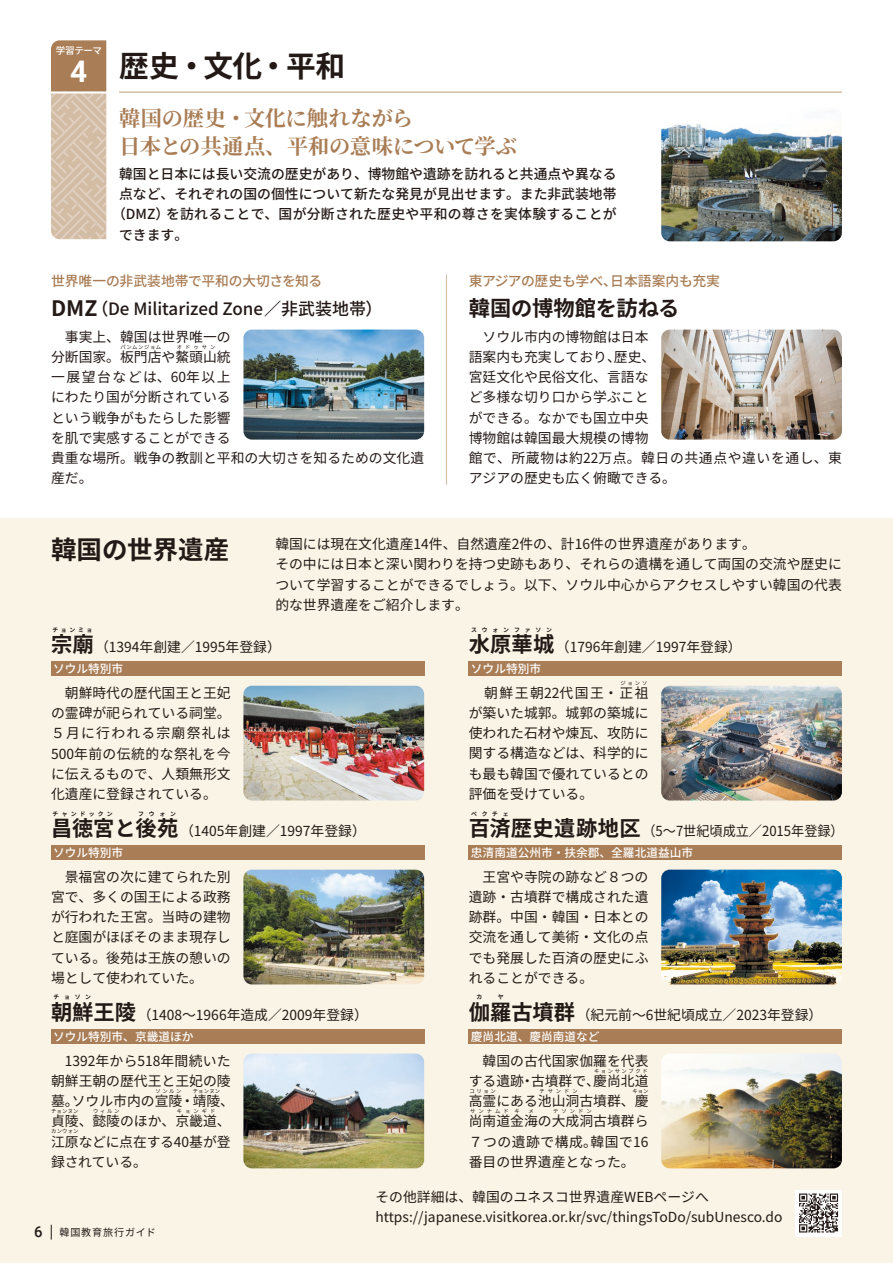
<style>
.page{position:relative;width:893px;height:1263px;background:#fff}
.page>*{position:absolute;margin:0;border:0;box-sizing:border-box;transform-origin:0 0}
.t1{font:700 29.7px "Source Han Sans";color:#231916}
.t2{font:700 29.7px "Roboto";color:#fff}
.t3{font:700 25.5px "Source Han Sans";color:#231916}
.t4{font:700 21.3px/27.6px "Source Han Serif";letter-spacing:-.01em;color:#a97d55}
.t5{font:700 21.3px "Source Han Sans";color:#231916}
.t6{font:500 16.95px "Source Han Sans";color:#231916}
.t7{font:13.8px/20.2px "Source Han Sans";color:#231916}
.t8{font:500 13.8px "Source Han Sans";color:#231916}
.t9{font:500 13.8px "Source Han Sans";letter-spacing:-.005em;color:#a97d55}
.t10{font:500 13.8px "Source Han Sans";letter-spacing:.02em;color:#231916}
.t11{font:13.8px "Source Han Sans";color:#231916;scale:.95 1}
.t12{font:13.8px "Source Han Sans";letter-spacing:.11em;color:#231916}
.t13{font:500 11.7px "Source Han Sans";color:#fff}
.t14{font:10.05px "Source Han Sans";letter-spacing:.08em;color:#231916}
.t15{font:500 9.6px "Source Han Sans";letter-spacing:-.05em;color:#fff}
.t16{font:700 5.85px "Source Han Sans";letter-spacing:.81em;color:#231916}
.t17{font:700 5.85px "Source Han Sans";letter-spacing:.83em;color:#231916}
.t18{font:700 5.85px "Source Han Sans";letter-spacing:.55em;color:#231916}
.t19{font:5.25px "Source Han Sans";letter-spacing:.3em;color:#231916}
.t20{font:5.25px "Source Han Sans";letter-spacing:.115em;color:#231916}
.s1{font-weight:700;font-size:21.3px}
.s2{font-family:"Roboto";font-weight:500;font-size:14.85px}
</style>
<div class="page">
<div style="left:0;top:519px;width:893px;height:744px;background:#faf4e6"></div>
<hr style="left:892px;top:0;width:1px;height:1263px;background:#ec94b5">
<hr style="left:446px;top:274px;width:1px;height:211px;background:#d3bca4">
<svg style="left:51px;top:40px;width:55px;height:199px;background:#cbb197"></svg>
<hr style="left:119px;top:91px;width:723px;height:2px;background:#d3bca4">
<div style="left:469px;top:845px;width:373px;height:15px;background:#a97d55"></div>
<div style="left:469px;top:661px;width:373px;height:15px;background:#a97d55"></div>
<div style="left:51px;top:1029px;width:373px;height:15px;background:#a97d55"></div>
<div style="left:469px;top:1029px;width:373px;height:15px;background:#a97d55"></div>
<div style="left:51px;top:845px;width:373px;height:15px;background:#a97d55"></div>
<div style="left:51px;top:661px;width:373px;height:15px;background:#a97d55"></div>
<img style="left:661px;top:330px;width:181px;height:110px">
<img style="left:243px;top:330px;width:181px;height:110px">
<img style="left:661px;top:124px;width:181px;height:117px">
<img style="left:243px;top:686px;width:181px;height:114px">
<img style="left:243px;top:870px;width:181px;height:114px">
<img style="left:243px;top:1053px;width:181px;height:115px">
<img style="left:661px;top:686px;width:181px;height:114px">
<img style="left:661px;top:870px;width:181px;height:114px">
<img style="left:661px;top:1054px;width:181px;height:114px">
<div style="left:795px;top:1190px;width:47px;height:46px;background:#fff"></div>
<svg style="left:799px;top:1193px;width:39px;height:39px"></svg>
<svg style="left:51px;top:1225px;width:1px;height:14px"></svg>
<p class="t15" style="left:56px;top:45px;width:48px">学習テーマ</p>
<h1 class="t2" style="left:70px;top:51px;width:19px">4</h1>
<h1 class="t1" style="left:119px;top:50px;width:228px">歴史・文化・平和</h1>
<h3 class="t4" style="left:119px;top:105px;width:400px">韓国の歴史・文化に触れながら<br>日本との共通点、平和の意味について学ぶ</h3>
<p class="t8" style="left:119px;top:166px;width:499px">韓国と日本には長い交流の歴史があり、博物館や遺跡を訪れると共通点や異なる</p>
<p class="t8" style="left:119px;top:186px;width:499px">点など、それぞれの国の個性について新たな発見が見出せます。また非武装地帯</p>
<p class="t10" style="left:112px;top:207px;width:506px">（DMZ）を訪れることで、国が分断された歴史や平和の尊さを実体験することが</p>
<p class="t8" style="left:119px;top:227px;width:71px">できます。</p>
<p class="t9" style="left:51px;top:274px;width:273px">世界唯一の非武装地帯で平和の大切さを知る</p>
<p class="t6" style="left:51px;top:299px;width:333px"><span class="s1">DMZ</span>（De Militarized Zone／非武装地帯）</p>
<p class="t7" style="left:51px;top:327px;width:181px">　事実上、韓国は世界唯一の分断国家。板門店や鰲頭山統</p>
<p class="t20" style="left:120px;top:344px;width:42px">パンムンジョム</p>
<p class="t19" style="left:177px;top:344px;width:40px">オドゥサン</p>
<p class="t7" style="left:51px;top:367px;width:375px">一展望台などは、60年以上<br>にわたり国が分断されている<br>という戦争がもたらした影響<br>を肌で実感することができる<br>貴重な場所。戦争の教訓と平和の大切さを知るための文化遺産だ。</p>
<p class="t9" style="left:469px;top:274px;width:253px">東アジアの歴史も学べ、日本語案内も充実</p>
<h3 class="t5" style="left:469px;top:297px;width:212px">韓国の博物館を訪ねる</h3>
<p class="t7" style="left:469px;top:327px;width:375px">　ソウル市内の博物館は日本<br>語案内も充実しており、歴史、<br>宮廷文化や民俗文化、言語な<br>ど多様な切り口から学ぶこと<br>ができる。なかでも国立中央<br>博物館は韓国最大規模の博物<br>館で、所蔵物は約22万点。韓日の共通点や違いを通し、東アジアの歴史も広く俯瞰できる。</p>
<h2 class="t3" style="left:51px;top:536px;width:180px">韓国の世界遺産</h2>
<p class="t7" style="left:275px;top:534px;width:568px">韓国には現在文化遺産14件、自然遺産2件の、計16件の世界遺産があります。<br>その中には日本と深い関わりを持つ史跡もあり、それらの遺構を通して両国の交流や歴史について学習することができるでしょう。以下、ソウル中心からアクセスしやすい韓国の代表的な世界遺産をご紹介します。</p>
<p class="t16" style="left:52px;top:626px;width:42px">チョンミョ</p>
<p class="t7" style="left:72px;top:637px;width:210px"><span class="s1">廟</span>（1394年創建／1995年登録）</p>
<p class="t13" style="left:53px;top:662px;width:72px">ソウル特別市</p>
<h3 class="t5" style="left:51px;top:632px;width:23px">宗</h3>
<p class="t17" style="left:471px;top:626px;width:82px">スウォンファソン</p>
<p class="t7" style="left:490px;top:637px;width:253px"><span class="s1">原華城</span>（1796年創建／1997年登録）</p>
<p class="t13" style="left:471px;top:662px;width:72px">ソウル特別市</p>
<h3 class="t5" style="left:469px;top:632px;width:23px">水</h3>
<p class="t19" style="left:620px;top:680px;width:29px">ジョンソ</p>
<p class="t7" style="left:469px;top:703px;width:181px;text-align:justify">が築いた城郭。城郭の築城に使われた石材や煉瓦、攻防に関する構造などは、科学的にも最も韓国で優れているとの評価を受けている。</p>
<p class="t7" style="left:51px;top:683px;width:181px;text-align:justify">　朝鮮時代の歴代国王と王妃の霊碑が祀られている祠堂。５月に行われる宗廟祭礼は500年前の伝統的な祭礼を今に伝えるもので、人類無形文化遺産に登録されている。</p>
<p class="t12" style="left:469px;top:685px;width:181px">　朝鮮王朝22代国王・正祖</p>
<p class="t18" style="left:53px;top:810px;width:62px">チャンドックン</p>
<p class="t16" style="left:138px;top:810px;width:39px">フウォン</p>
<p class="t7" style="left:157px;top:821px;width:210px"><span class="s1">苑</span>（1405年創建／1997年登録）</p>
<p class="t13" style="left:53px;top:846px;width:72px">ソウル特別市</p>
<h3 class="t5" style="left:51px;top:816px;width:107px">昌徳宮と後</h3>
<p class="t16" style="left:471px;top:810px;width:39px">ペクチェ</p>
<p class="t11" style="left:490px;top:823px;width:374px"><span class="s1">済歴史遺跡地区</span>（5～7世紀頃成立／2015年登録）</p>
<p class="t13" style="left:471px;top:846px;width:224px">忠清南道公州市・扶余郡、全羅北道益山市</p>
<h3 class="t5" style="left:469px;top:816px;width:23px">百</h3>
<p class="t7" style="left:51px;top:867px;width:181px;text-align:justify">　景福宮の次に建てられた別宮で、多くの国王による政務が行われた王宮。当時の建物と庭園がほぼそのまま現存している。後苑は王族の憩いの場として使われていた。</p>
<p class="t7" style="left:469px;top:867px;width:181px;text-align:justify">　王宮や寺院の跡など８つの遺跡・古墳群で構成された遺跡群。中国・韓国・日本との交流を通して美術・文化の点でも発展した百済の歴史にふれることができる。</p>
<p class="t16" style="left:53px;top:994px;width:39px">チョソン</p>
<p class="t7" style="left:72px;top:1005px;width:297px"><span class="s1">鮮王陵</span>（1408～1966年造成／2009年登録）</p>
<p class="t13" style="left:53px;top:1030px;width:142px">ソウル特別市、京畿道ほか</p>
<h3 class="t5" style="left:51px;top:1000px;width:23px">朝</h3>
<p class="t16" style="left:476px;top:994px;width:7px">カ</p>
<p class="t16" style="left:498px;top:994px;width:7px">ヤ</p>
<h3 class="t5" style="left:469px;top:1000px;width:108px">伽羅古墳群</h3>
<p class="t7" style="left:577px;top:1005px;width:247px">（紀元前～6世紀頃成立／2023年登録）</p>
<p class="t13" style="left:471px;top:1030px;width:130px">慶尚北道、慶尚南道など</p>
<p class="t7" style="left:51px;top:1051px;width:185px">　1392年から518年間続いた朝鮮王朝の歴代王と王妃の陵墓。ソウル市内の宣陵・靖陵、</p>
<p class="t19" style="left:155px;top:1088px;width:28px">ソンルン</p>
<p class="t19" style="left:193px;top:1088px;width:29px">チョンヌン</p>
<p class="t7" style="left:51px;top:1111px;width:181px">貞陵、懿陵のほか、京畿道、</p>
<p class="t19" style="left:51px;top:1108px;width:29px">チョンヌン</p>
<p class="t19" style="left:93px;top:1108px;width:28px">ウィルン</p>
<p class="t19" style="left:177px;top:1108px;width:40px">キョンギド</p>
<p class="t7" style="left:51px;top:1131px;width:181px">江原などに点在する40基が登</p>
<p class="t19" style="left:51px;top:1128px;width:29px">カンウォン</p>
<p class="t7" style="left:51px;top:1152px;width:98px">録されている。</p>
<p class="t14" style="left:34px;top:1226px;width:123px"><span class="s2">6</span> 韓国教育旅行ガイド</p>
<p class="t7" style="left:469px;top:1051px;width:181px">　韓国の古代国家伽羅を代表する遺跡・古墳群で、慶尚北道</p>
<p class="t19" style="left:594px;top:1068px;width:55px">キョンサンブクド</p>
<p class="t7" style="left:469px;top:1091px;width:181px">高霊にある池山洞古墳群、慶</p>
<p class="t19" style="left:470px;top:1088px;width:28px">コリョン</p>
<p class="t19" style="left:539px;top:1088px;width:40px">チサンドン</p>
<p class="t19" style="left:632px;top:1088px;width:17px">キョン</p>
<p class="t7" style="left:469px;top:1111px;width:181px">尚南道金海の大成洞古墳群ら</p>
<p class="t19" style="left:470px;top:1108px;width:40px">サンナムド</p>
<p class="t19" style="left:514px;top:1108px;width:7px">キ</p>
<p class="t19" style="left:528px;top:1108px;width:7px">メ</p>
<p class="t19" style="left:553px;top:1108px;width:40px">テソンドン</p>
<p class="t7" style="left:469px;top:1131px;width:181px">７つの遺跡で構成。韓国で16番目の世界遺産となった。</p>
<p class="t7" style="left:375px;top:1187px;width:409px">その他詳細は、韓国のユネスコ世界遺産WEBページへhttps://japanese.visitkorea.or.kr/svc/thingsToDo/subUnesco.do</p>
</div>
